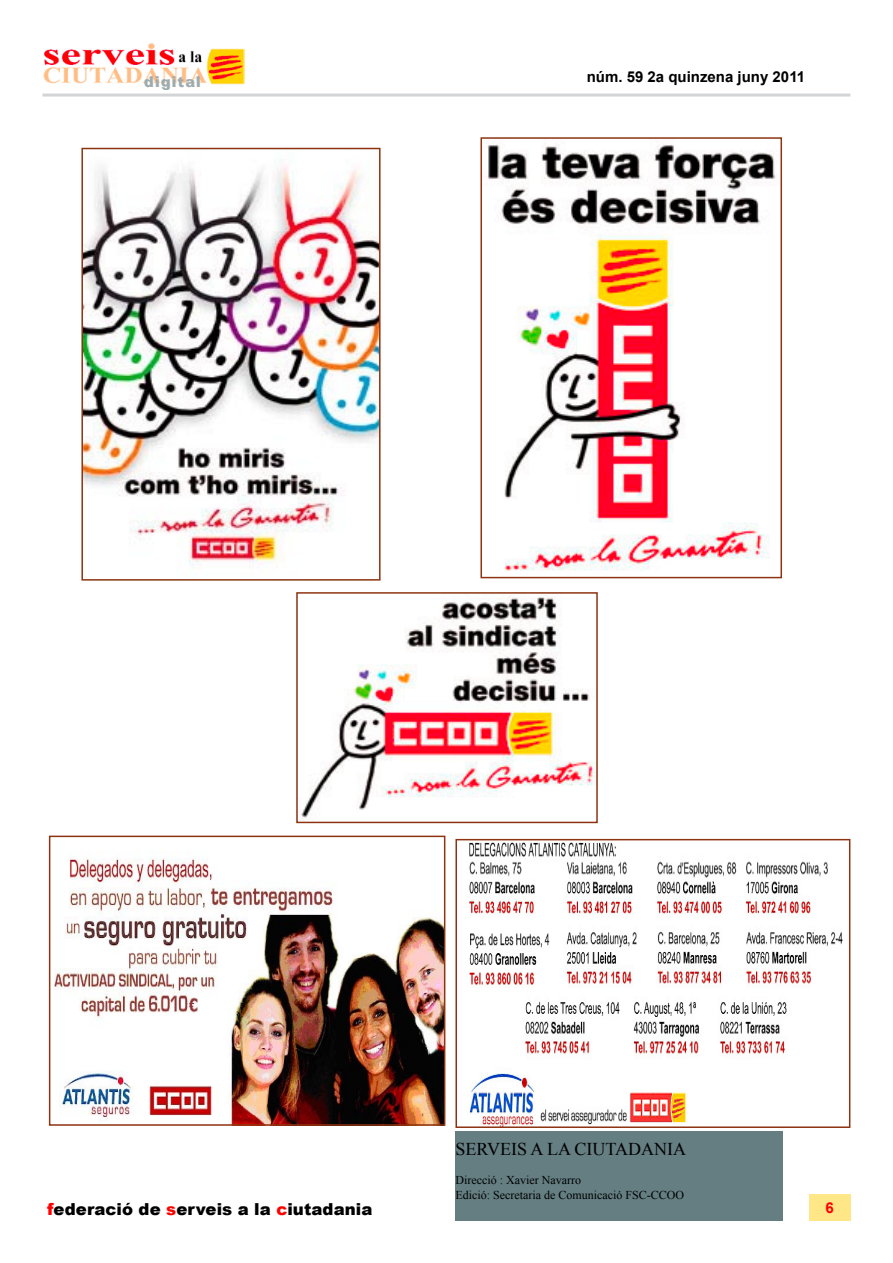
<style>
.page{position:relative;width:893px;height:1263px;background:#fff}
.page>*{position:absolute;margin:0;border:0;box-sizing:border-box;transform-origin:0 0}
.t1{font:18px "Times New Roman";color:#000}
.t2{font:900 16.5px "Arial";letter-spacing:.005em;color:#000}
.t3{font:700 15px "Arial";color:#000}
.t4{font:italic 900 15px "Arial";letter-spacing:.06em;color:#9eacae}
.t5{font:12px/14.4px "Times New Roman";color:#000}
.s1{color:#f00}
</style>
<div class="page">
<img style="left:43px;top:43px;width:201px;height:41px">
<hr style="left:43px;top:94px;width:807px;height:3px;background:#d3d4d5">
<div style="left:809px;top:1194px;width:41px;height:26px;background:#ffe787"></div>
<img style="left:54px;top:856px;width:388px;height:267px">
<div style="left:49px;top:836px;width:396px;height:290px;border:2px solid #8d3311"></div>
<img style="left:469px;top:842px;width:374px;height:283px">
<div style="left:455px;top:839px;width:395px;height:289px;border:2px solid #8d3311"></div>
<div style="left:455px;top:1131px;width:327px;height:89px;background:#647e82"></div>
<img style="left:84px;top:165px;width:294px;height:403px">
<div style="left:81px;top:148px;width:300px;height:433px;border:2px solid #8d3311"></div>
<img style="left:487px;top:144px;width:289px;height:427px">
<div style="left:480px;top:137px;width:302px;height:441px;border:2px solid #8d3311"></div>
<img style="left:301px;top:596px;width:294px;height:224px">
<div style="left:296px;top:592px;width:302px;height:231px;border:2px solid #8d3311"></div>
<p class="t4" style="left:145px;top:73px;width:59px">digital</p>
<p class="t3" style="left:587px;top:67px;width:210px">núm. 59 2a quinzena juny 2011</p>
<h2 class="t2" style="left:47px;top:1197px;width:327px"><span class="s1">f</span>ederació de <span class="s1">s</span>erveis a la <span class="s1">c</span>iutadania</h2>
<h1 class="t1" style="left:455px;top:1137px;width:232px">SERVEIS A LA CIUTADANIA</h1>
<p class="t5" style="left:455px;top:1173px;width:230px">Direcció : Xavier Navarro<br>Edició: Secretaria de Comunicació FSC-CCOO</p>
</div>
